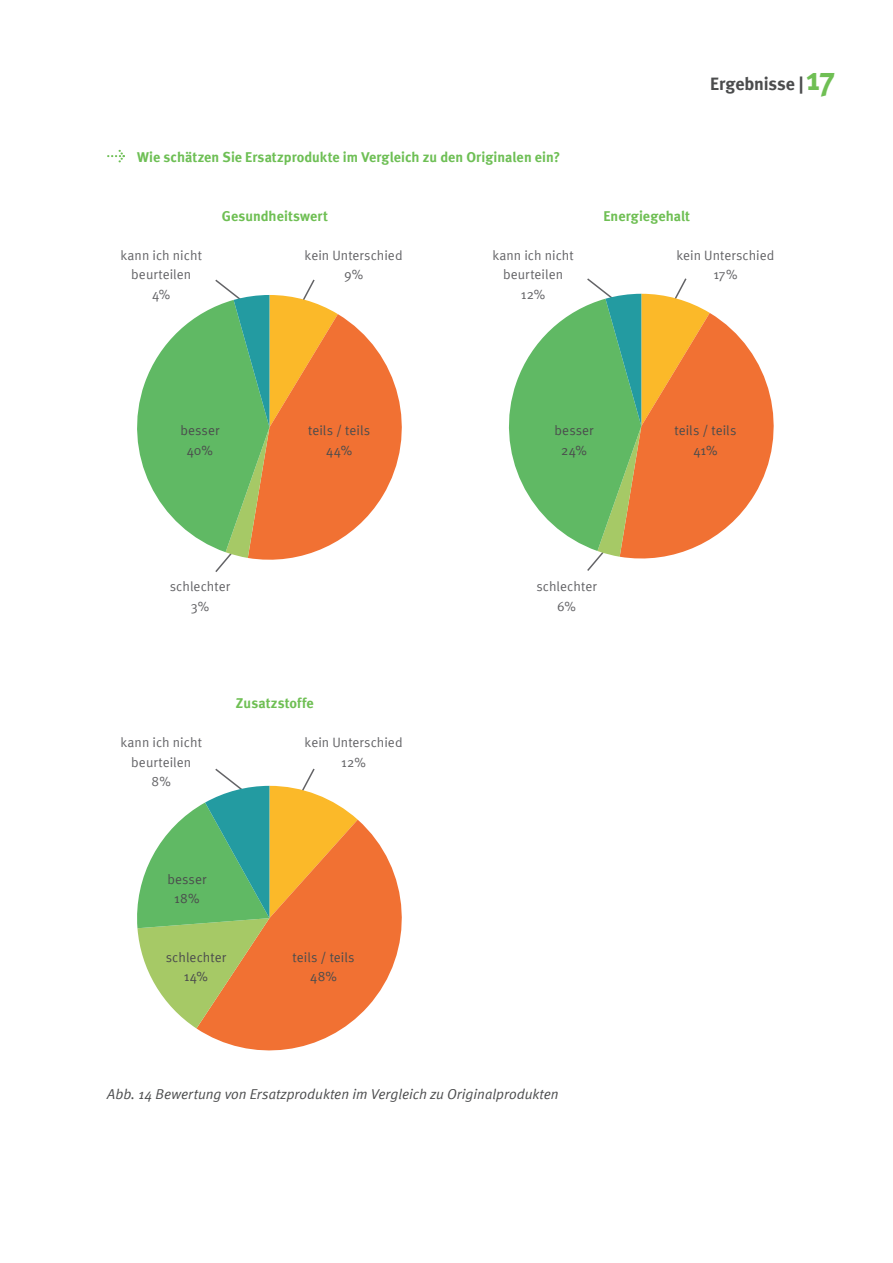
<style>
.page{position:relative;width:893px;height:1263px;background:#fff}
.page>*{position:absolute;margin:0;border:0;box-sizing:border-box;transform-origin:0 0}
.t1{font:700 18px "Meta";color:#4b4c4d}
.t2{font:italic 14.25px "Meta Normal";color:#4b4c4d}
.t3{font:700 14.25px "Meta";letter-spacing:.005em;color:#6ebf55}
.t4{font:700 14.25px "Meta";letter-spacing:.01em;color:#6fbf54}
.t5{font:13.5px/19.5px "Meta Normal";letter-spacing:.005em;color:#636366;text-align:center}
.t6{font:13.5px/19.5px "Meta Normal";letter-spacing:.005em;color:#4b4c4d;text-align:center}
.s1{font-size:33px;color:#6fbf54}
</style>
<div class="page">
<svg style="left:509px;top:278px;width:265px;height:293px"></svg>
<svg style="left:137px;top:279px;width:265px;height:293px"></svg>
<svg style="left:107px;top:150px;width:18px;height:12px"></svg>
<svg style="left:196px;top:820px;width:206px;height:231px;fill:#f17133"></svg>
<svg style="left:137px;top:768px;width:221px;height:260px"></svg>
<h1 class="t1" style="left:710px;top:73px;width:126px">Ergebnisse | <span class="s1">17</span></h1>
<p class="t3" style="left:137px;top:149px;width:425px">Wie schätzen Sie Ersatzprodukte im Vergleich zu den Originalen ein?</p>
<p class="t4" style="left:222px;top:207px;width:108px">Gesundheitswert</p>
<p class="t4" style="left:603px;top:207px;width:88px">Energiegehalt</p>
<p class="t5" style="left:121px;top:245px;width:83px">kann ich nicht beurteilen<br>4%</p>
<p class="t5" style="left:305px;top:245px;width:99px">kein Unterschied<br>9%</p>
<p class="t5" style="left:492px;top:245px;width:83px">kann ich nicht beurteilen<br>12%</p>
<p class="t5" style="left:676px;top:245px;width:99px">kein Unterschied<br>17%</p>
<p class="t6" style="left:180px;top:421px;width:40px">besser<br>40%</p>
<p class="t6" style="left:308px;top:421px;width:63px">teils / teils<br>44%</p>
<p class="t6" style="left:555px;top:421px;width:40px">besser<br>24%</p>
<p class="t6" style="left:674px;top:421px;width:63px">teils / teils<br>41%</p>
<p class="t5" style="left:170px;top:577px;width:62px">schlechter<br>3%</p>
<p class="t4" style="left:236px;top:695px;width:79px">Zusatzstoffe</p>
<p class="t5" style="left:121px;top:733px;width:83px">kann ich nicht beurteilen<br>8%</p>
<p class="t5" style="left:305px;top:733px;width:99px">kein Unterschied<br>12%</p>
<p class="t6" style="left:167px;top:869px;width:40px">besser<br>18%</p>
<p class="t6" style="left:166px;top:947px;width:62px">schlechter<br>14%</p>
<p class="t6" style="left:293px;top:947px;width:63px">teils / teils<br>48%</p>
<p class="t5" style="left:536px;top:577px;width:62px">schlechter<br>6%</p>
<p class="t2" style="left:107px;top:1085px;width:453px">Abb. 14 Bewertung von Ersatzprodukten im Vergleich zu Originalprodukten</p>
</div>
